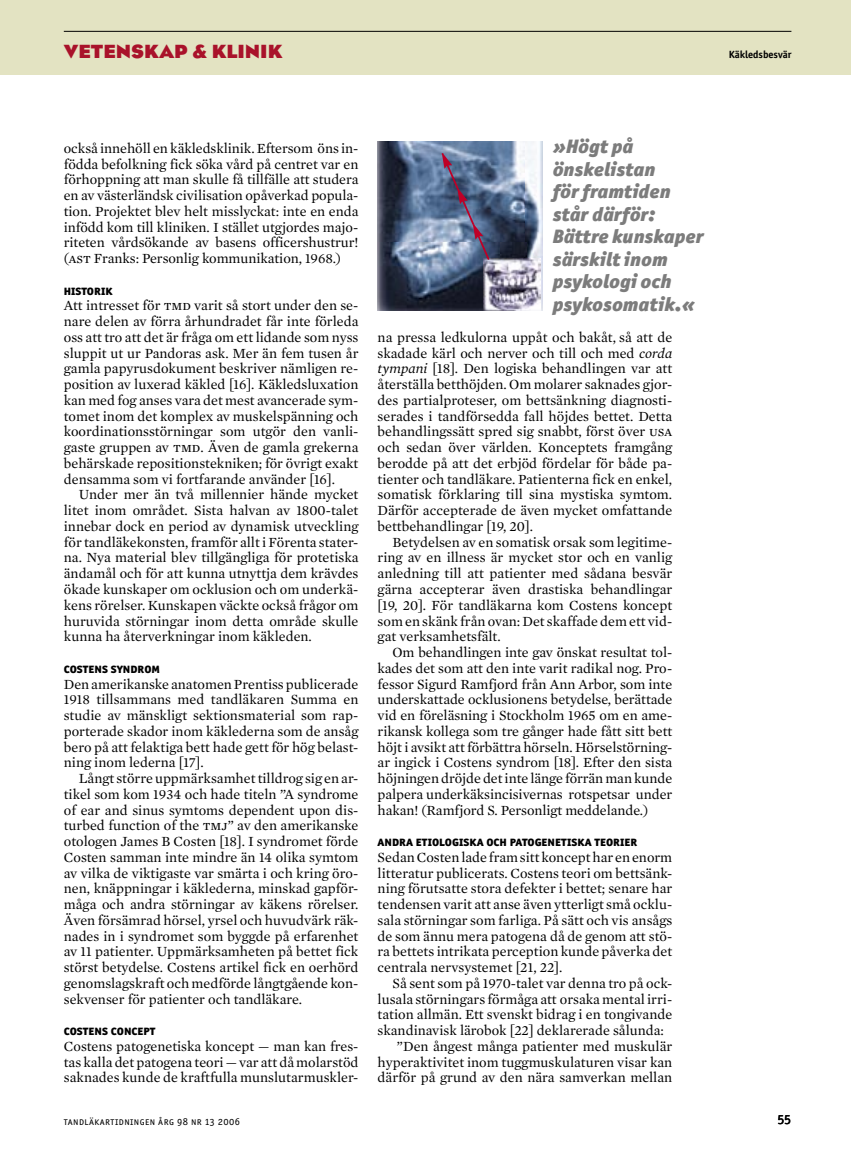
<style>
.page{position:relative;width:851px;height:1157px;background:#fff}
.page>*{position:absolute;margin:0;border:0;box-sizing:border-box;transform-origin:0 0}
.citat{font:italic 900 19.5px/22.5px "Officina Sans ITC Std";color:#7c7c7c}
.Notisrubbe{font:700 19.5px "Eagle TLTOT";color:#a9122a}
.Brödtext_in_ME{font:14.25px/15.8px "Mercury TLT Text OT";color:#000;text-align:justify}
.Brödtext_ME{font:14.25px/15.8px "Mercury TLT Text OT";color:#000;text-align:justify}
.Mellis_fet{font:800 13.5px "Officina Sans ITC Std";color:#000}
.t1{font:500 13.5px "Officina Sans ITC Std";color:#000}
.t2{font:10.5px "Officina Sans ITC Std";letter-spacing:.04em;color:#000}
.Notisrubbe-2{font:700 10.5px "Officina Sans ITC Std";color:#000}
.s1{font-style:italic}
</style>
<div class="page">
<div style="left:0;top:0;width:850px;height:75px;background:#e3e3c2"></div>
<hr style="left:64px;top:31px;width:727px;height:1px;background:#000">
<img style="left:377px;top:141px;width:148px;height:102px">
<img style="left:525px;top:141px;width:17px;height:169px">
<img style="left:377px;top:243px;width:123px;height:67px">
<img style="left:500px;top:243px;width:26px;height:16px">
<img style="left:483px;top:259px;width:57px;height:51px">
<svg style="left:441px;top:153px;width:48px;height:107px;background:#6a7394"></svg>
<p class="Notisrubbe" style="left:64px;top:41px;width:220px">VETENSKAP &amp; KLINIK</p>
<p class="Notisrubbe-2" style="left:728px;top:48px;width:64px">Käkledsbesvär</p>
<p class="Brödtext_in_ME" style="left:64px;top:140px;width:296px">också innehöll en käkledsklinik. Eftersom öns in&shy;födda befolkning fick söka vård på centret var en förhoppning att man skulle få tillfälle att studera en av västerländsk civilisation opåverkad popula&shy;tion. Projektet blev helt misslyckat: inte en enda infödd kom till kliniken. I stället utgjordes majo&shy;riteten vårdsökande av basens officershustrur! (AST Franks: Personlig kommunikation, 1968.)</p>
<p class="Mellis_fet" style="left:64px;top:281px;width:50px">HISTORIK</p>
<p class="Brödtext_ME" style="left:64px;top:298px;width:296px">Att intresset för TMD varit så stort under den se&shy;nare delen av förra århundradet får inte förleda oss att tro att det är fråga om ett lidande som nyss sluppit ut ur Pandoras ask. Mer än fem tusen år gamla papyrusdokument beskriver nämligen re&shy;position av luxerad käkled [16]. Käkledsluxation kan med fog anses vara det mest avancerade sym&shy;tomet inom det komplex av muskelspänning och koordinationsstörningar som utgör den vanli&shy;gaste gruppen av TMD. Även de gamla grekerna behärskade repositionstekniken; för övrigt exakt densamma som vi fortfarande använder [16].</p>
<p class="Brödtext_in_ME" style="left:64px;top:487px;width:296px;text-indent:15px">Under mer än två millennier hände mycket litet inom området. Sista halvan av 1800-talet innebar dock en period av dynamisk utveckling för tandläkekonsten, framför allt i Förenta stater&shy;na. Nya material blev tillgängliga för protetiska ändamål och för att kunna utnyttja dem krävdes ökade kunskaper om ocklusion och om underkä&shy;kens rörelser. Kunskapen väckte också frågor om huruvida störningar inom detta område skulle kunna ha återverkningar inom käkleden.</p>
<p class="Mellis_fet" style="left:64px;top:659px;width:98px">COSTENS SYNDROM</p>
<p class="Brödtext_ME" style="left:64px;top:676px;width:296px">Den amerikanske anatomen Prentiss publicerade 1918 tillsammans med tandläkaren Summa en studie av mänskligt sektionsmaterial som rap&shy;porterade skador inom käklederna som de ansåg bero på att felaktiga bett hade gett för hög belast&shy;ning inom lederna [17].</p>
<p class="Brödtext_in_ME" style="left:64px;top:770px;width:296px;text-indent:15px">Långt större uppmärksamhet tilldrog sig en ar&shy;tikel som kom 1934 och hade titeln ”A syndrome of ear and sinus symtoms dependent upon dis&shy;turbed function of the TMJ” av den amerikanske otologen James B Costen [18]. I syndromet förde Costen samman inte mindre än 14 olika symtom av vilka de viktigaste var smärta i och kring öro&shy;nen, knäppningar i käklederna, minskad gapför&shy;måga och andra störningar av käkens rörelser.<br>Även försämrad hörsel, yrsel och huvudvärk räk&shy;nades in i syndromet som byggde på erfarenhet av 11 patienter. Uppmärksamheten på bettet fick störst betydelse. Costens artikel fick en oerhörd genomslagskraft och medförde långtgående kon&shy;sekvenser för patienter och tandläkare.</p>
<p class="Mellis_fet" style="left:64px;top:1022px;width:93px">COSTENS CONCEPT</p>
<p class="Brödtext_ME" style="left:64px;top:1038px;width:296px">Costens patogenetiska koncept — man kan fres&shy;tas kalla det patogena teori — var att då molarstöd saknades kunde de kraftfulla munslutarmuskler-</p>
<p class="t2" style="left:64px;top:1115px;width:178px">TANDLÄKARTIDNINGEN ÅRG 98 NR 13 2006</p>
<p class="citat" style="left:552px;top:135px;width:153px">»Högt på önskelistan<br>för framtiden står därför:<br>Bättre kunskaper särskilt inom psykologi och psykosomatik.«</p>
<p class="Brödtext_ME" style="left:377px;top:329px;width:296px">na pressa ledkulorna uppåt och bakåt, så att de skadade kärl och nerver och till och med <span class="s1">corda tympani</span> [18]. Den logiska behandlingen var att återställa betthöjden. Om molarer saknades gjor&shy;des partialproteser, om bettsänkning diagnosti&shy;serades i tandförsedda fall höjdes bettet. Detta behandlingssätt spred sig snabbt, först över USA och sedan över världen. Konceptets framgång berodde på att det erbjöd fördelar för både pa&shy;tienter och tandläkare. Patienterna fick en enkel, somatisk förklaring till sina mystiska symtom.<br>Därför accepterade de även mycket omfattande bettbehandlingar [19, 20].</p>
<p class="Brödtext_in_ME" style="left:377px;top:534px;width:296px;text-indent:15px">Betydelsen av en somatisk orsak som legitime&shy;ring av en illness är mycket stor och en vanlig anledning till att patienter med sådana besvär gärna accepterar även drastiska behandlingar [19, 20]. För tandläkarna kom Costens koncept som en skänk från ovan: Det skaffade dem ett vid&shy;gat verksamhetsfält.</p>
<p class="Brödtext_in_ME" style="left:377px;top:644px;width:296px;text-indent:15px">Om behandlingen inte gav önskat resultat tol&shy;kades det som att den inte varit radikal nog. Pro&shy;fessor Sigurd Ramfjord från Ann Arbor, som inte underskattade ocklusionens betydelse, berättade vid en föreläsning i Stockholm 1965 om en ame&shy;rikansk kollega som tre gånger hade fått sitt bett höjt i avsikt att förbättra hörseln. Hörselstörning&shy;ar ingick i Costens syndrom [18]. Efter den sista höjningen dröjde det inte länge förrän man kunde palpera underkäksincisivernas rotspetsar under hakan! (Ramfjord S. Personligt meddelande.)</p>
<p class="Mellis_fet" style="left:377px;top:833px;width:261px">ANDRA ETIOLOGISKA OCH PATOGENETISKA TEORIER</p>
<p class="Brödtext_ME" style="left:377px;top:849px;width:296px">Sedan Costen lade fram sitt koncept har en enorm litteratur publicerats. Costens teori om bettsänk&shy;ning förutsatte stora defekter i bettet; senare har tendensen varit att anse även ytterligt små ocklu&shy;sala störningar som farliga. På sätt och vis ansågs de som ännu mera patogena då de genom att stö&shy;ra bettets intrikata perception kunde påverka det centrala nervsystemet [21, 22].</p>
<p class="Brödtext_in_ME" style="left:377px;top:975px;width:296px;text-indent:15px">Så sent som på 1970-talet var denna tro på ock&shy;lusala störningars förmåga att orsaka mental irri&shy;tation allmän. Ett svenskt bidrag i en tongivande skandinavisk lärobok [22] deklarerade sålunda:</p>
<p class="Brödtext_in_ME" style="left:377px;top:1038px;width:296px;text-indent:19px">”Den ångest många patienter med muskulär hyperaktivitet inom tuggmuskulaturen visar kan därför på grund av den nära samverkan mellan</p>
<p class="t1" style="left:777px;top:1111px;width:15px">55</p>
</div>
